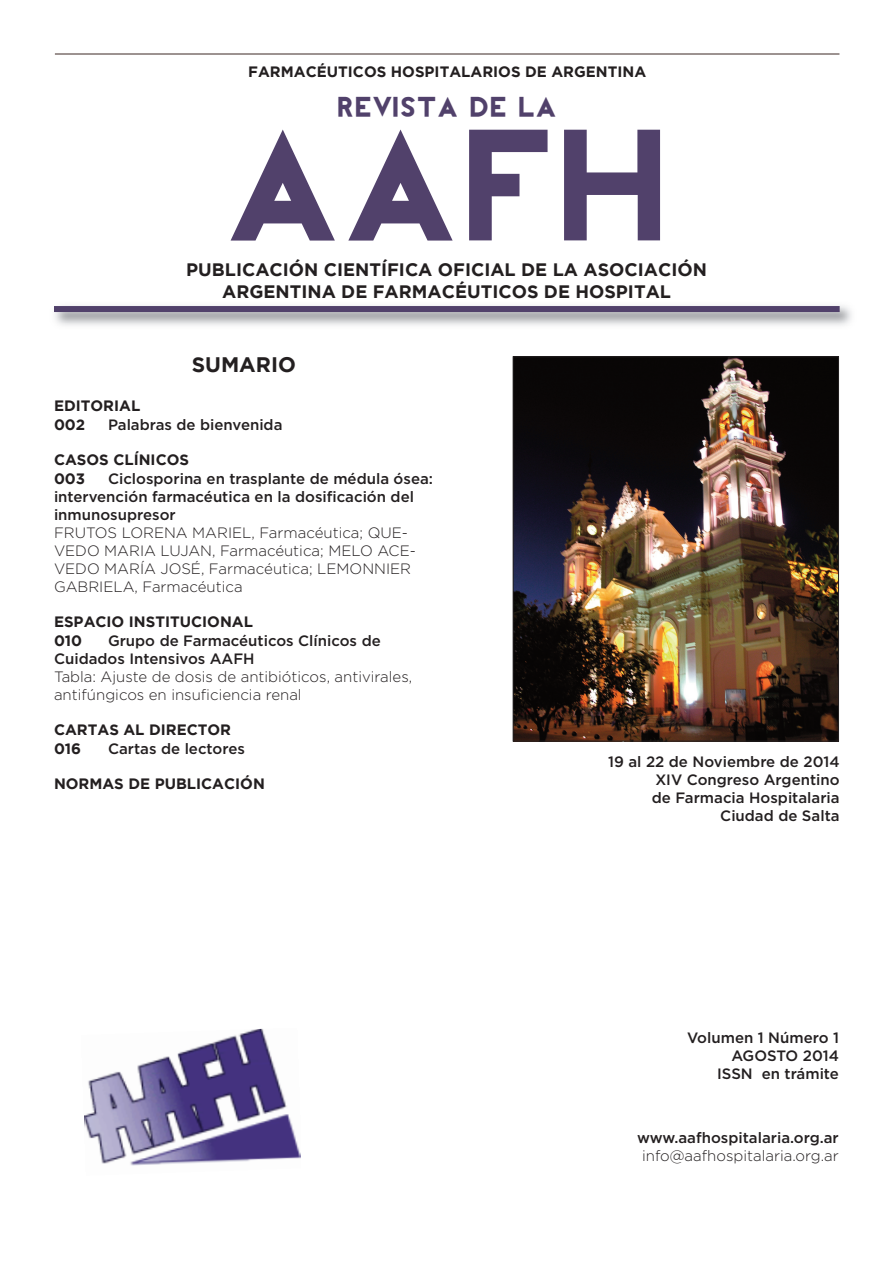
<style>
.page{position:relative;width:893px;height:1263px;background:#fff}
.page>*{position:absolute;margin:0;border:0;box-sizing:border-box;transform-origin:0 0}
.t1{font:150px "REVOLUTION";color:#51416b}
.t2{font:27px "REVOLUTION";letter-spacing:.05em;color:#51416b}
.t3{font:700 21px "Gotham";color:#231f20}
.t4{font:700 18px "Gotham";color:#231f20}
.t5{font:500 15px/18px "Gotham";color:#231f20}
.t6{font:300 15px/18px "Gotham";color:#231f20}
.t7{font:700 15px/19px "Gotham";color:#231f20}
</style>
<div class="page">
<hr style="left:55px;top:53px;width:784px;height:2px;background:#7d706d">
<img style="left:84px;top:1028px;width:217px;height:138px">
<img style="left:515px;top:358px;width:322px;height:381px">
<div style="left:513px;top:356px;width:326px;height:385px;border:1px solid #231f20"></div>
<div style="left:54px;top:306px;width:786px;height:6px;background:#51416b"></div>
<p class="t7" style="left:248px;top:64px;width:399px">FARMACÉUTICOS HOSPITALARIOS DE ARGENTINA</p>
<h2 class="t2" style="left:338px;top:93px;width:220px">REVISTA DE LA</h2>
<h1 class="t1" style="left:228px;top:110px;width:440px">AAFH</h1>
<p class="t4" style="left:186px;top:263px;width:522px">PUBLICACIÓN CIENTÍFICA OFICIAL DE LA ASOCIACIÓN</p>
<p class="t4" style="left:222px;top:284px;width:450px">ARGENTINA DE FARMACÉUTICOS DE HOSPITAL</p>
<h3 class="t3" style="left:192px;top:357px;width:106px">SUMARIO</h3>
<p class="t7" style="left:54px;top:397px;width:88px">EDITORIAL<br>002</p>
<p class="t5" style="left:108px;top:417px;width:176px">Palabras de bienvenida</p>
<p class="t7" style="left:54px;top:451px;width:137px">CASOS CLÍNICOS<br>003</p>
<p class="t5" style="left:54px;top:471px;width:381px;text-indent:54px">Ciclosporina en trasplante de médula ósea: intervención farmacéutica en la dosificación del inmunosupresor</p>
<p class="t6" style="left:54px;top:525px;width:363px">FRUTOS LORENA MARIEL, Farmacéutica; QUE-VEDO MARIA LUJAN, Farmacéutica; MELO ACE-VEDO MARÍA JOSÉ, Farmacéutica; LEMONNIER GABRIELA, Farmacéutica</p>
<p class="t7" style="left:54px;top:613px;width:201px">ESPACIO INSTITUCIONAL<br>010</p>
<p class="t5" style="left:54px;top:633px;width:328px;text-indent:54px">Grupo de Farmacéuticos Clínicos de<br>Cuidados Intensivos AAFH</p>
<p class="t6" style="left:54px;top:669px;width:360px">Tabla: Ajuste de dosis de antibióticos, antivirales, antifúngicos en insuficiencia renal</p>
<p class="t7" style="left:54px;top:721px;width:179px">CARTAS AL DIRECTOR<br>016</p>
<p class="t5" style="left:108px;top:741px;width:138px">Cartas de lectores</p>
<p class="t7" style="left:54px;top:775px;width:212px">NORMAS DE PUBLICACIÓN</p>
<p class="t5" style="left:608px;top:753px;width:233px;text-align:right">19 al 22 de Noviembre de 2014<br>XIV Congreso Argentino<br>de Farmacia Hospitalaria<br>Ciudad de Salta</p>
<p class="t5" style="left:687px;top:1029px;width:153px;text-align:right">Volumen 1 Número 1<br>AGOSTO 2014<br>ISSN en trámite</p>
<p class="t5" style="left:637px;top:1130px;width:203px">www.aafhospitalaria.org.ar</p>
<p class="t6" style="left:642px;top:1148px;width:198px">info@aafhospitalaria.org.ar</p>
</div>
